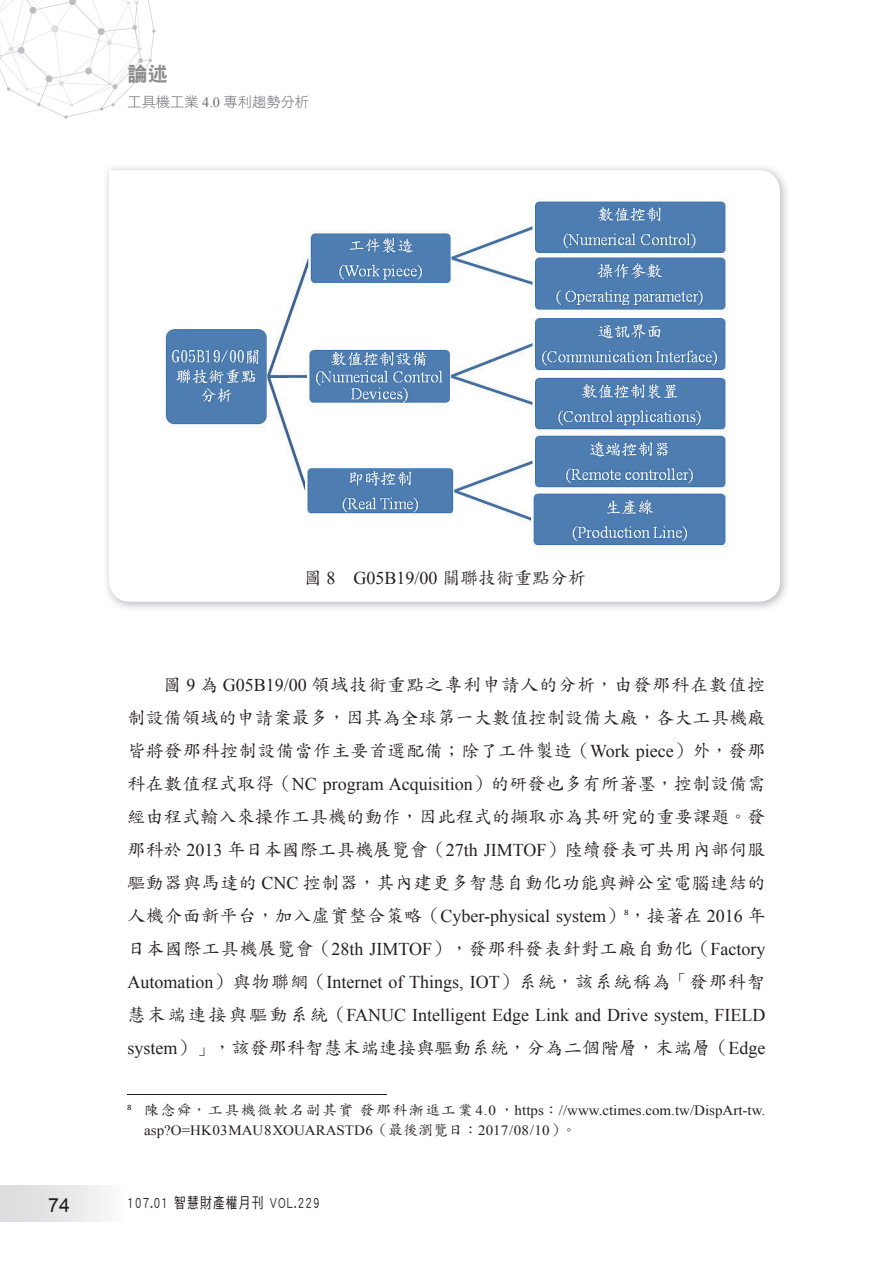
<style>
.page{position:relative;width:893px;height:1263px;background:#fff}
.page>*{position:absolute;margin:0;border:0;box-sizing:border-box;transform-origin:0 0}
.t1{font:20.25px "DF Hei Std W9 E Ten B5 H";color:#8a8c8f}
.t2{font:19.5px "Arial";color:#231f20}
.t3{font:18px/33px "DF Kai Shu Std W5 E Ten B5 H";letter-spacing:.03em;color:#231f20;text-align:justify}
.t4{font:18px/33px "Times New Roman";color:#231f20}
.t5{font:15px "DF Hei Std W5 E Ten B5 H";letter-spacing:.1em;color:#231f20;scale:.78 1}
.t6{font:14.25px/19.5px "Times New Roman";color:#231f20;scale:1.05 1}
.t7{font:14.25px "DF Hei Std W3 E Ten B5 H";color:#6c6d70}
.s1{font-family:"Times New Roman"}
.s2{font-family:"DF Kai Shu Std W5 E Ten B5 H"}
</style>
<div class="page">
<img style="left:0;top:0;width:156px;height:119px">
<div style="left:0;top:1186px;width:127px;height:35px;background:linear-gradient(to right,#d7d9db,#fafafa)"></div>
<img style="left:163px;top:200px;width:564px;height:347px">
<hr style="left:127px;top:1094px;width:259px;height:1px;background:#231f20">
<p class="t1" style="left:127px;top:66px;width:42px">論述</p>
<p class="t7" style="left:127px;top:97px;width:183px">工具機工業 <span class="s1">4.0</span> 專利趨勢分析</p>
<p class="t4" style="left:304px;top:561px;width:284px"><span class="s2">圖</span> 8 G05B19/00 <span class="s2">關聯技術重點分析</span></p>
<p class="t3" style="left:127px;top:671px;width:639px;text-indent:36px">圖 <span class="s1">9</span> 為 <span class="s1">G05B19/00</span> 領域技術重點之專利申請人的分析，由發那科在數值控制設備領域的申請案最多，因其為全球第一大數值控制設備大廠，各大工具機廠皆將發那科控制設備當作主要首選配備；除了工件製造（<span class="s1">Work piece</span>）外，發那科在數值程式取得（<span class="s1">NC program Acquisition</span>）的研發也多有所著墨，控制設備需經由程式輸入來操作工具機的動作，因此程式的擷取亦為其研究的重要課題。發那科於 <span class="s1">2013</span> 年日本國際工具機展覽會（<span class="s1">27th JIMTOF</span>）陸續發表可共用內部伺服驅動器與馬達的 <span class="s1">CNC</span> 控制器，其內建更多智慧自動化功能與辦公室電腦連結的</p>
<p class="t4" style="left:127px;top:900px;width:639px"><span class="s2">人機介面新平台，加入虛實整合策略（</span>Cyber-physical system<span class="s2">）</span><sup>8</sup><span class="s2">，接著在</span> 2016 <span class="s2">年</span></p>
<p class="t3" style="left:127px;top:935px;width:639px">日本國際工具機展覽會（<span class="s1">28th JIMTOF</span>），發那科發表針對工廠自動化（<span class="s1">Factory</span></p>
<p class="t4" style="left:127px;top:966px;width:639px">Automation<span class="s2">）與物聯網（</span>Internet of Things, IOT<span class="s2">）系統，該系統稱為「發那科智慧末端連接與驅動系統（</span>FANUC Intelligent Edge Link and Drive system, FIELD</p>
<p class="t3" style="left:127px;top:1034px;width:639px"><span class="s1">system</span>）」，該發那科智慧末端連接與驅動系統，分為二個階層，末端層（<span class="s1">Edge</span></p>
<p class="t6" style="left:144px;top:1101px;width:593px;text-indent:-17px"><sup>8</sup> <span class="s2">陳念舜，工具機微軟名副其實發那科漸進工業</span> 4.0 <span class="s2">，</span>https<span class="s2">：</span>//www.ctimes.com.tw/DispArt-tw. asp?O=HK03MAU8XOUARASTD6<span class="s2">（最後瀏覽日：</span>2017/08/10<span class="s2">）。</span></p>
<p class="t2" style="left:48px;top:1194px;width:23px">74</p>
<p class="t5" style="left:127px;top:1197px;width:248px">107.01 智慧財產權月刊 VOL.229</p>
</div>
